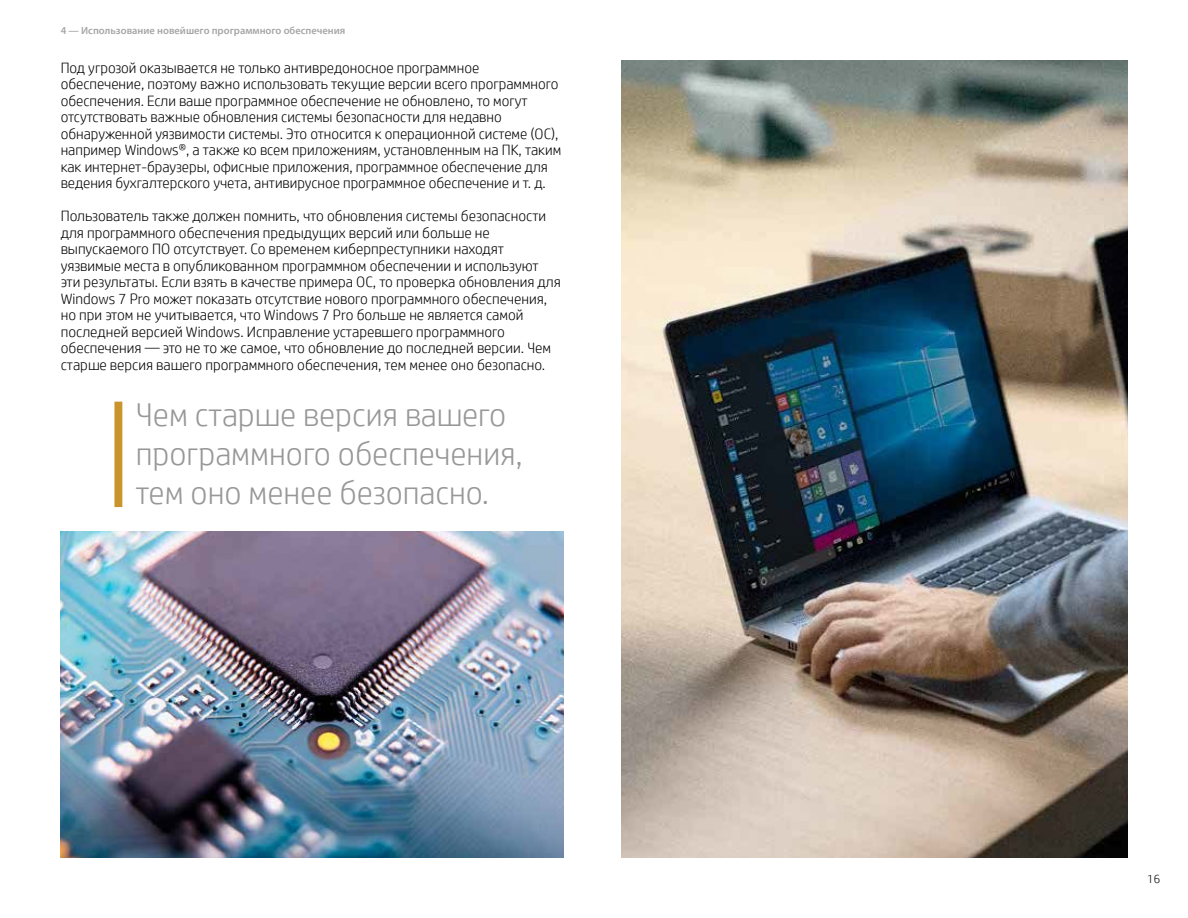
<style>
.page{position:relative;width:1188px;height:918px;background:#fff}
.page>*{position:absolute;margin:0;border:0;box-sizing:border-box;transform-origin:0 0}
.t1{font:300 33px/39px "HP Simplified";color:#989696}
.t2{font:300 15px/16.5px "HP Simplified";color:#000}
.t3{font:300 12px "HP Simplified";color:#000101}
.t4{font:600 10.5px "Myriad Pro";color:#a6a6a6}
</style>
<div class="page">
<img style="left:61px;top:531px;width:503px;height:326px">
<div style="left:114px;top:402px;width:8px;height:105px;background:#c9942b"></div>
<img style="left:621px;top:61px;width:506px;height:796px">
<p class="t4" style="left:61px;top:24px;width:286px">4 — Использование новейшего программного обеспечения</p>
<p class="t2" style="left:61px;top:59px;width:502px">Под угрозой оказывается не только антивредоносное программное обеспечение, поэтому важно использовать текущие версии всего программного обеспечения. Если ваше программное обеспечение не обновлено, то могут отсутствовать важные обновления системы безопасности для недавно обнаруженной уязвимости системы. Это относится к операционной системе (ОС), например Windows®, а также ко всем приложениям, установленным на ПК, таким как интернет-браузеры, офисные приложения, программное обеспечение для ведения бухгалтерского учета, антивирусное программное обеспечение и т. д.</p>
<p class="t2" style="left:61px;top:208px;width:502px">Пользователь также должен помнить, что обновления системы безопасности для программного обеспечения предыдущих версий или больше не выпускаемого ПО отсутствует. Со временем киберпреступники находят уязвимые места в опубликованном программном обеспечении и используют эти результаты. Если взять в качестве примера ОС, то проверка обновления для Windows 7 Pro может показать отсутствие нового программного обеспечения, но при этом не учитывается, что Windows 7 Pro больше не является самой последней версией Windows. Исправление устаревшего программного обеспечения — это не то же самое, что обновление до последней версии. Чем старше версия вашего программного обеспечения, тем менее оно безопасно.</p>
<h1 class="t1" style="left:136px;top:394px;width:389px">Чем старше версия вашего программного обеспечения, тем оно менее безопасно.</h1>
<p class="t3" style="left:1147px;top:871px;width:15px">16</p>
</div>
